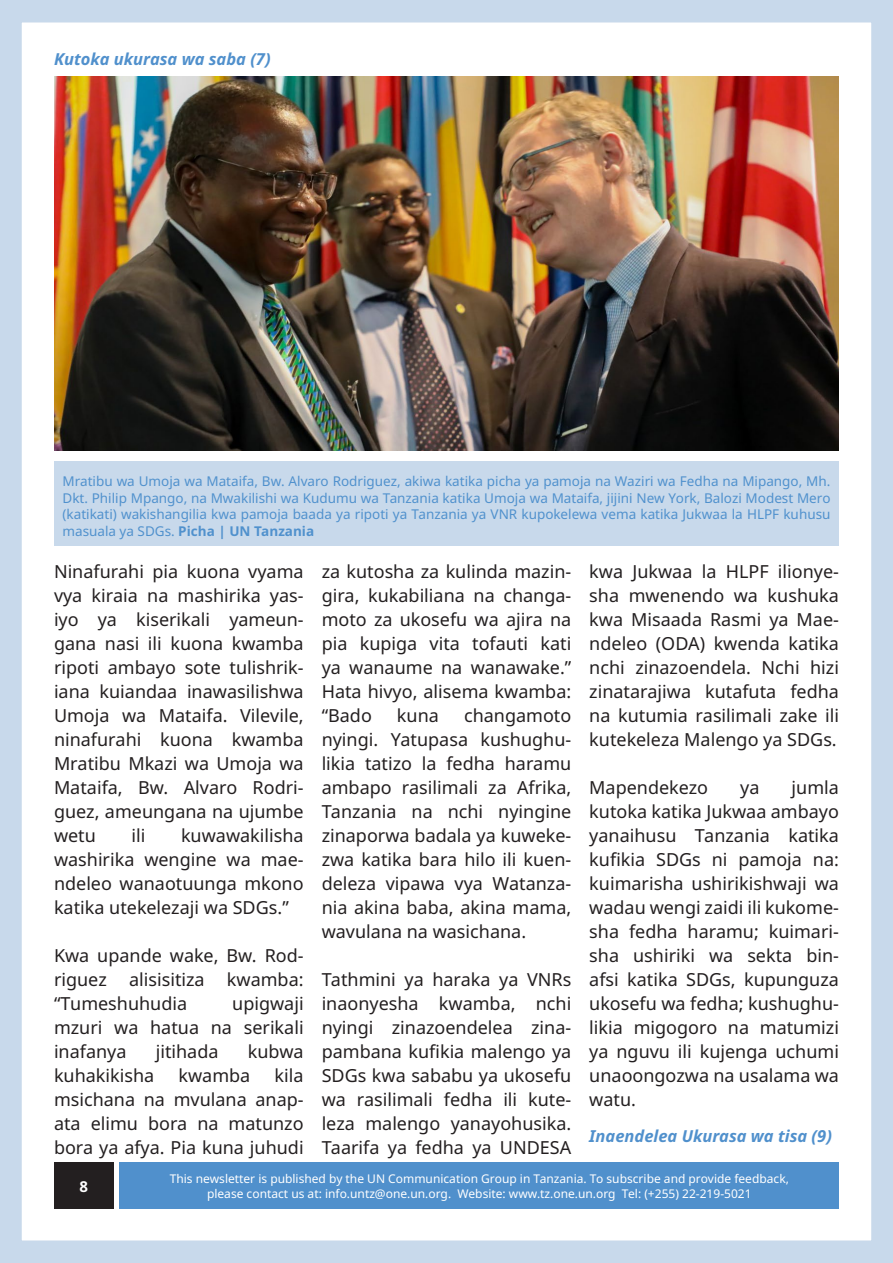
<style>
.page{position:relative;width:893px;height:1263px;background:#fff}
.page>*{position:absolute;margin:0;border:0;box-sizing:border-box;transform-origin:0 0}
.t1{font:18px/24px "Noto Sans";color:#231f20;text-align:justify}
.t2{font:italic 700 16.5px "Noto Sans";color:#5090cc}
.t3{font:700 15px "Noto Sans";color:#fff}
.t4{font:13.5px/16.5px "Noto Sans";color:#5091cd;text-align:justify}
.t5{font:12px/14.4px "Noto Sans";color:#fff;text-align:center}
.s1{font-weight:700}
</style>
<div class="page">
<div style="left:120px;top:1162px;width:719px;height:47px;background:#5090cc"></div>
<div style="left:54px;top:1162px;width:59px;height:47px;background:#231f20"></div>
<div style="left:0;top:0;width:893px;height:1263px;border:22px solid #c8d9eb"></div>
<svg style="left:892px;top:0;width:1px;height:1263px"></svg>
<div style="left:54px;top:461px;width:785px;height:85px;background:#c8d9eb"></div>
<img style="left:54px;top:76px;width:785px;height:374px">
<p class="t2" style="left:54px;top:47px;width:218px">Kutoka ukurasa wa saba (7)</p>
<p class="t4" style="left:63px;top:473px;width:769px">Mratibu wa Umoja wa Mataifa, Bw. Alvaro Rodriguez, akiwa katika picha ya pamoja na Waziri wa Fedha na Mipango, Mh.<br>Dkt. Philip Mpango, na Mwakilishi wa Kudumu wa Tanzania katika Umoja wa Mataifa, jijini New York, Balozi Modest Mero (katikati) wakishangilia kwa pamoja baada ya ripoti ya Tanzania ya VNR kupokelewa vema katika Jukwaa la HLPF kuhusu masuala ya SDGs. <span class="s1">Picha | UN Tanzania</span></p>
<p class="t1" style="left:54px;top:559px;width:251px">Ninafurahi pia kuona vyama vya kiraia na mashirika yas&shy;iyo ya kiserikali yameun&shy;gana nasi ili kuona kwamba ripoti ambayo sote tulishrik&shy;iana kuiandaa inawasilishwa Umoja wa Mataifa. Vilevile, ninafurahi kuona kwamba Mratibu Mkazi wa Umoja wa Mataifa, Bw. Alvaro Rodri&shy;guez, ameungana na ujumbe wetu</p>
<p class="t1" style="left:54px;top:823px;width:251px;text-indent:127px">kuwawakilisha washirika wengine wa mae&shy;ndeleo wanaotuunga mkono katika utekelezaji wa SDGs.”</p>
<p class="t1" style="left:54px;top:943px;width:251px">Kwa upande wake, Bw. Rod&shy;riguez alisisitiza kwamba: “Tumeshuhudia</p>
<p class="t1" style="left:132px;top:823px;width:15px">ili</p>
<p class="t1" style="left:54px;top:991px;width:251px;text-indent:178px">upigwaji mzuri wa hatua na serikali inafanya</p>
<p class="t1" style="left:156px;top:1039px;width:64px">jitihada</p>
<p class="t1" style="left:248px;top:1039px;width:57px">kubwa</p>
<p class="t1" style="left:54px;top:1063px;width:251px;text-indent:221px">kila msichana na mvulana anap&shy;ata elimu bora na matunzo bora ya afya. Pia kuna juhudi</p>
<p class="t1" style="left:54px;top:1063px;width:102px">kuhakikisha</p>
<p class="t1" style="left:179px;top:1063px;width:73px">kwamba</p>
<p class="t1" style="left:322px;top:559px;width:251px">za kutosha za kulinda mazin&shy;gira, kukabiliana na changa&shy;moto za ukosefu wa ajira na pia kupiga vita tofauti kati ya wanaume na wanawake.” Hata hivyo, alisema kwamba: “Bado</p>
<p class="t1" style="left:322px;top:703px;width:251px;text-indent:142px">changamoto nyingi. Yatupasa kushughu&shy;likia tatizo la fedha haramu ambapo rasilimali za Afrika, Tanzania na nchi nyingine zinaporwa badala ya kuweke&shy;zwa katika bara hilo ili kuen&shy;deleza vipawa vya Watanza&shy;nia akina baba, akina mama, wavulana na wasichana.</p>
<p class="t1" style="left:322px;top:967px;width:251px">Tathmini ya haraka ya VNRs inaonyesha kwamba, nchi nyingi zinazoendelea zina&shy;pambana kufikia malengo ya SDGs kwa sababu ya ukosefu wa rasilimali fedha ili kute&shy;leza malengo yanayohusika.<br>Taarifa ya fedha ya UNDESA</p>
<p class="t1" style="left:397px;top:703px;width:43px">kuna</p>
<p class="t1" style="left:589px;top:559px;width:251px">kwa Jukwaa la HLPF ilionye&shy;sha mwenendo wa kushuka kwa Misaada Rasmi ya Mae&shy;ndeleo (ODA) kwenda katika nchi zinazoendela. Nchi hizi zinatarajiwa kutafuta fedha na kutumia rasilimali zake ili kutekeleza Malengo ya SDGs.</p>
<p class="t1" style="left:589px;top:775px;width:120px">Mapendekezo</p>
<p class="t1" style="left:740px;top:775px;width:21px">ya</p>
<p class="t1" style="left:589px;top:775px;width:251px;text-indent:202px">jumla kutoka katika Jukwaa ambayo yanaihusu Tanzania katika kufikia SDGs ni pamoja na: kuimarisha ushirikishwaji wa wadau wengi zaidi ili kukome&shy;sha fedha haramu; kuimari&shy;sha ushiriki wa sekta bin&shy;afsi katika SDGs, kupunguza ukosefu wa fedha; kushughu&shy;likia migogoro na matumizi ya nguvu ili kujenga uchumi unaoongozwa na usalama wa watu.</p>
<p class="t2" style="left:589px;top:1124px;width:244px">Inaendelea Ukurasa wa tisa (9)</p>
<p class="t3" style="left:79px;top:1176px;width:10px">8</p>
<p class="t5" style="left:170px;top:1171px;width:621px">This newsletter is published by the UN Communication Group in Tanzania. To subscribe and provide feedback, please contact us at: info.untz@one.un.org. Website: www.tz.one.un.org Tel: (+255) 22-219-5021</p>
</div>
